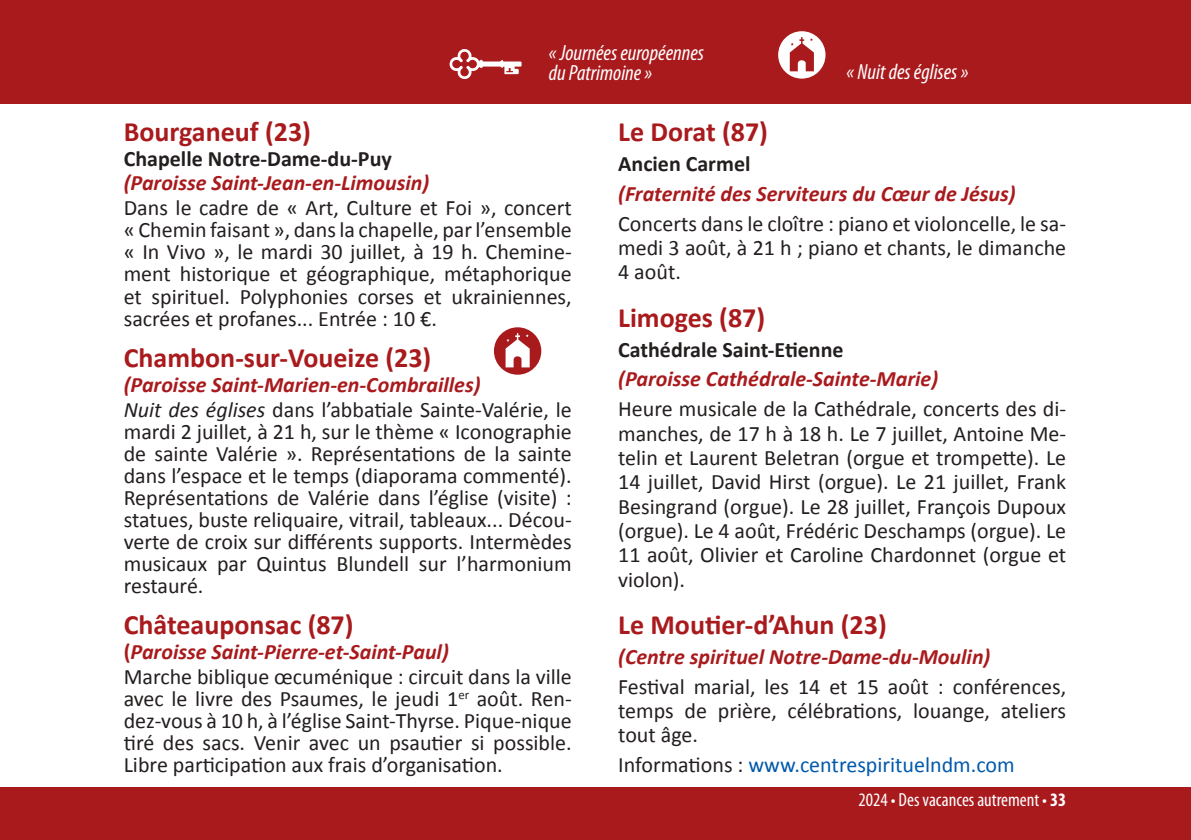
<style>
.page{position:relative;width:1191px;height:840px;background:#fff}
.page>*{position:absolute;margin:0;border:0;box-sizing:border-box;transform-origin:0 0}
.t1{font:700 28px "Calibri";color:#a91a1d}
.t2{font:22px/22px "Calibri";color:#241f1f;text-align:justify}
.t3{font:italic 700 22px/24.8px "Calibri";color:#a91a1d}
.t4{font:700 22px "Calibri";color:#241f1f}
.t5{font:italic condensed 22px/20px "Myriad Pro";color:#fff}
.t6{font:22px "Calibri";color:#0059ab}
.t7{font:condensed 19px "Myriad Pro";color:#fff}
.s1{font-weight:400;color:#241f1f}
.s2{font-weight:400;font-style:normal;color:#241f1f}
.s3{font-weight:700;color:#a91a1d}
.s4{font-weight:700;font-style:italic;color:#a91a1d}
.s5{color:#241f1f}
.s6{font-weight:700}
</style>
<div class="page">
<div style="left:0;top:786px;width:1191px;height:53px;background:#a91a1d"></div>
<div style="left:0;top:0;width:1191px;height:104px;background:#a91a1d"></div>
<svg style="left:494px;top:327px;width:47px;height:47px"></svg>
<svg style="left:778px;top:31px;width:47px;height:48px"></svg>
<svg style="left:449px;top:49px;width:72px;height:30px"></svg>
<p class="t5" style="left:549px;top:43px;width:157px">« Journées européennes du Patrimoine »</p>
<p class="t5" style="left:846px;top:61px;width:123px">« Nuit des églises »</p>
<p class="t1" style="left:124px;top:114px;width:189px">Bourganeuf (23)</p>
<p class="t4" style="left:124px;top:144px;width:270px">Chapelle Notre-Dame-du-Puy</p>
<p class="t3" style="left:124px;top:170px;width:307px">(Paroisse Saint-Jean-en-Limousin)</p>
<p class="t2" style="left:124px;top:196px;width:449px">Dans le cadre de « Art, Culture et Foi », concert « Chemin faisant », dans la chapelle, par l’ensemble « In Vivo », le mardi 30 juillet, à 19 h. Chemine&shy;ment historique et géographique, métaphorique et spirituel. Polyphonies corses et ukrainiennes, sacrées et profanes... Entrée : 10 €.</p>
<p class="t1" style="left:124px;top:340px;width:309px">Chambon-sur-Voueize (23)</p>
<p class="t3" style="left:124px;top:371px;width:449px">(Paroisse Saint-Marien-en-Combrailles)<br><span class="s1">Nuit des églises</span> <span class="s2">dans l’abbatiale Sainte-Valérie, le</span></p>
<p class="t2" style="left:124px;top:419px;width:449px">mardi 2 juillet, à 21 h, sur le thème « Iconographie de sainte Valérie ». Représentations de la sainte dans l’espace et le temps (diaporama commenté).<br>Représentations de Valérie dans l’église (visite) : statues, buste reliquaire, vitrail, tableaux... Décou&shy;verte de croix sur différents supports. Intermèdes musicaux par Quintus Blundell sur l’harmonium restauré.</p>
<p class="t1" style="left:124px;top:607px;width:231px">Châteauponsac (87)</p>
<p class="t2" style="left:124px;top:638px;width:449px;line-height:24.8px"><span class="s3">(</span><span class="s4">Paroisse Saint-Pierre-et-Saint-Paul)<br></span>Marche biblique œcuménique : circuit dans la ville</p>
<p class="t2" style="left:124px;top:686px;width:449px">avec le livre des Psaumes, le jeudi 1<sup>er</sup> août. Ren&shy;dez-vous à 10 h, à l’église Saint-Thyrse. Pique-nique tiré des sacs. Venir avec un psautier si possible.<br>Libre participation aux frais d’organisation.</p>
<p class="t1" style="left:618px;top:114px;width:151px">Le Dorat (87)</p>
<p class="t4" style="left:618px;top:150px;width:134px">Ancien Carmel</p>
<p class="t3" style="left:618px;top:180px;width:399px">(Fraternité des Serviteurs du Cœur de Jésus)</p>
<p class="t2" style="left:618px;top:210px;width:449px;line-height:24.2px">Concerts dans le cloître : piano et violoncelle, le sa&shy;medi 3 août, à 21 h ; piano et chants, le dimanche 4 août.</p>
<p class="t1" style="left:618px;top:300px;width:148px">Limoges (87)</p>
<p class="t4" style="left:618px;top:335px;width:227px">Cathédrale Saint-Etienne</p>
<p class="t3" style="left:618px;top:365px;width:322px">(Paroisse Cathédrale-Sainte-Marie)</p>
<p class="t2" style="left:618px;top:396px;width:449px;line-height:24.2px">Heure musicale de la Cathédrale, concerts des di&shy;manches, de 17 h à 18 h. Le 7 juillet, Antoine Me&shy;telin et Laurent Beletran (orgue et trompette). Le 14 juillet, David Hirst (orgue). Le 21 juillet, Frank Besingrand (orgue). Le 28 juillet, François Dupoux (orgue). Le 4 août, Frédéric Deschamps (orgue). Le 11 août, Olivier et Caroline Chardonnet (orgue et violon).</p>
<p class="t1" style="left:618px;top:606px;width:270px">Le Moutier-d’Ahun (23)</p>
<p class="t3" style="left:618px;top:642px;width:374px">(Centre spirituel Notre-Dame-du-Moulin)</p>
<p class="t2" style="left:618px;top:673px;width:449px;line-height:24.2px">Festival marial, les 14 et 15 août : conférences, temps de prière, célébrations, louange, ateliers tout âge.</p>
<p class="t6" style="left:618px;top:751px;width:398px"><span class="s5">Informations :</span> www.centrespirituelndm.com</p>
<p class="t7" style="left:858px;top:787px;width:209px">2024 • Des vacances autrement • <span class="s6">33</span></p>
</div>
